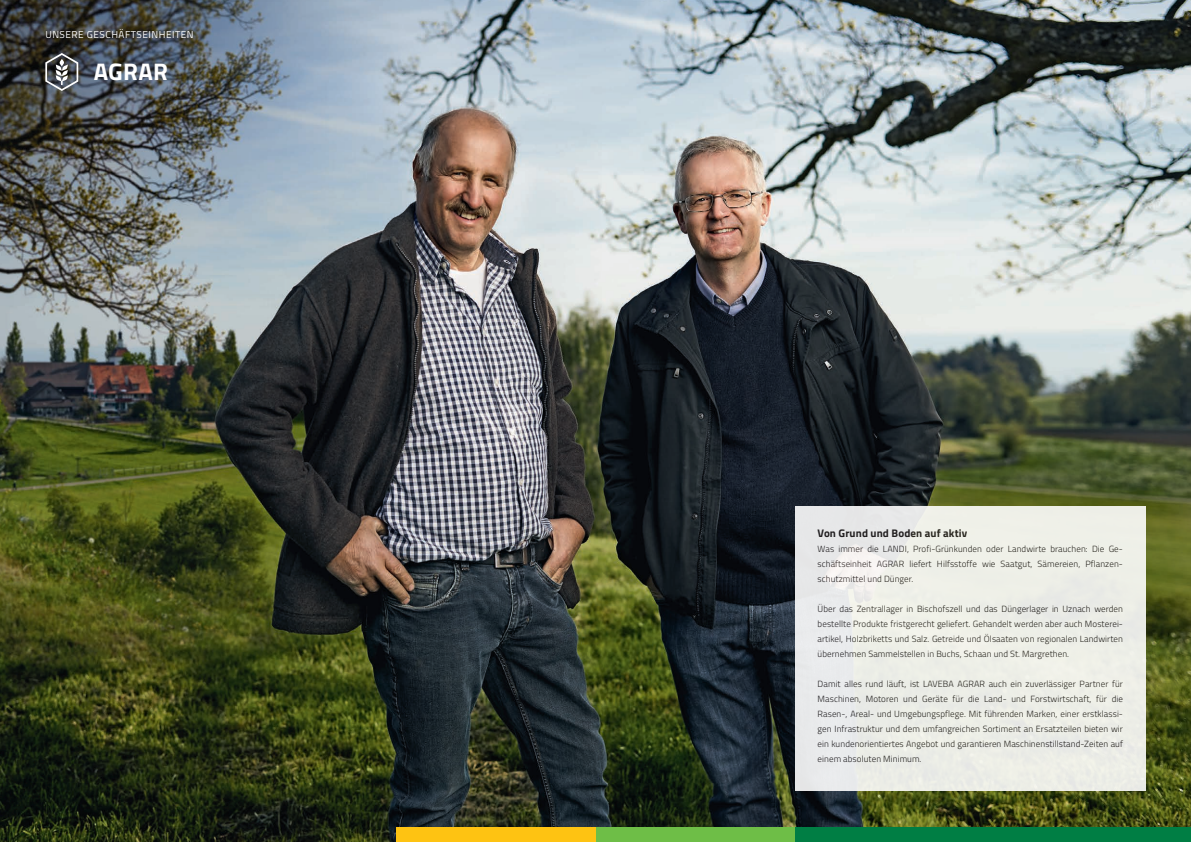
<style>
.page{position:relative;width:1191px;height:842px;background:#fff}
.page>*{position:absolute;margin:0;border:0;box-sizing:border-box;transform-origin:0 0}
.t1{font:700 24px "Titillium";letter-spacing:.01em;color:#fff}
.t2{font:700 11px "Titillium";letter-spacing:.01em;color:#231f20}
.t3{font:10px "Titillium";letter-spacing:.05em;color:#fff}
.t4{font:300 9px/15px "Titillium";letter-spacing:.01em;color:#231f20;text-align:justify}
</style>
<div class="page">
<img style="left:0;top:0;width:1191px;height:842px">
<div style="left:795px;top:506px;width:350px;height:285px;background:#edeee8"></div>
<svg style="left:44px;top:52px;width:36px;height:40px"></svg>
<div style="left:795px;top:828px;width:396px;height:14px;background:#007e44"></div>
<div style="left:595px;top:828px;width:200px;height:14px;background:#6ebe47"></div>
<div style="left:396px;top:828px;width:199px;height:14px;background:#fec312"></div>
<p class="t3" style="left:45px;top:27px;width:150px">UNSERE GESCHÄFTSEINHEITEN</p>
<h1 class="t1" style="left:94px;top:53px;width:76px">AGRAR</h1>
<p class="t2" style="left:817px;top:525px;width:151px">Von Grund und Boden auf aktiv</p>
<p class="t4" style="left:817px;top:541px;width:307px">Was immer die LANDI, Profi-Grünkunden oder Landwirte brauchen: Die Ge&shy;schäftseinheit AGRAR liefert Hilfsstoffe wie Saatgut, Sämereien, Pflanzen&shy;schutzmittel und Dünger.</p>
<p class="t4" style="left:817px;top:601px;width:307px">Über das Zentrallager in Bischofszell und das Düngerlager in Uznach werden bestellte Produkte fristgerecht geliefert. Gehandelt werden aber auch Mosterei&shy;artikel, Holzbriketts und Salz. Getreide und Ölsaaten von regionalen Landwirten übernehmen Sammelstellen in Buchs, Schaan und St. Margrethen.</p>
<p class="t4" style="left:817px;top:676px;width:307px">Damit alles rund läuft, ist LAVEBA AGRAR auch ein zuverlässiger Partner für Maschinen, Motoren und Geräte für die Land- und Forstwirtschaft, für die Rasen-, Areal- und Umgebungspflege. Mit führenden Marken, einer erstklassi&shy;gen Infrastruktur und dem umfangreichen Sortiment an Ersatzteilen bieten wir ein kundenorientiertes Angebot und garantieren Maschinenstillstand-Zeiten auf einem absoluten Minimum.</p>
</div>
